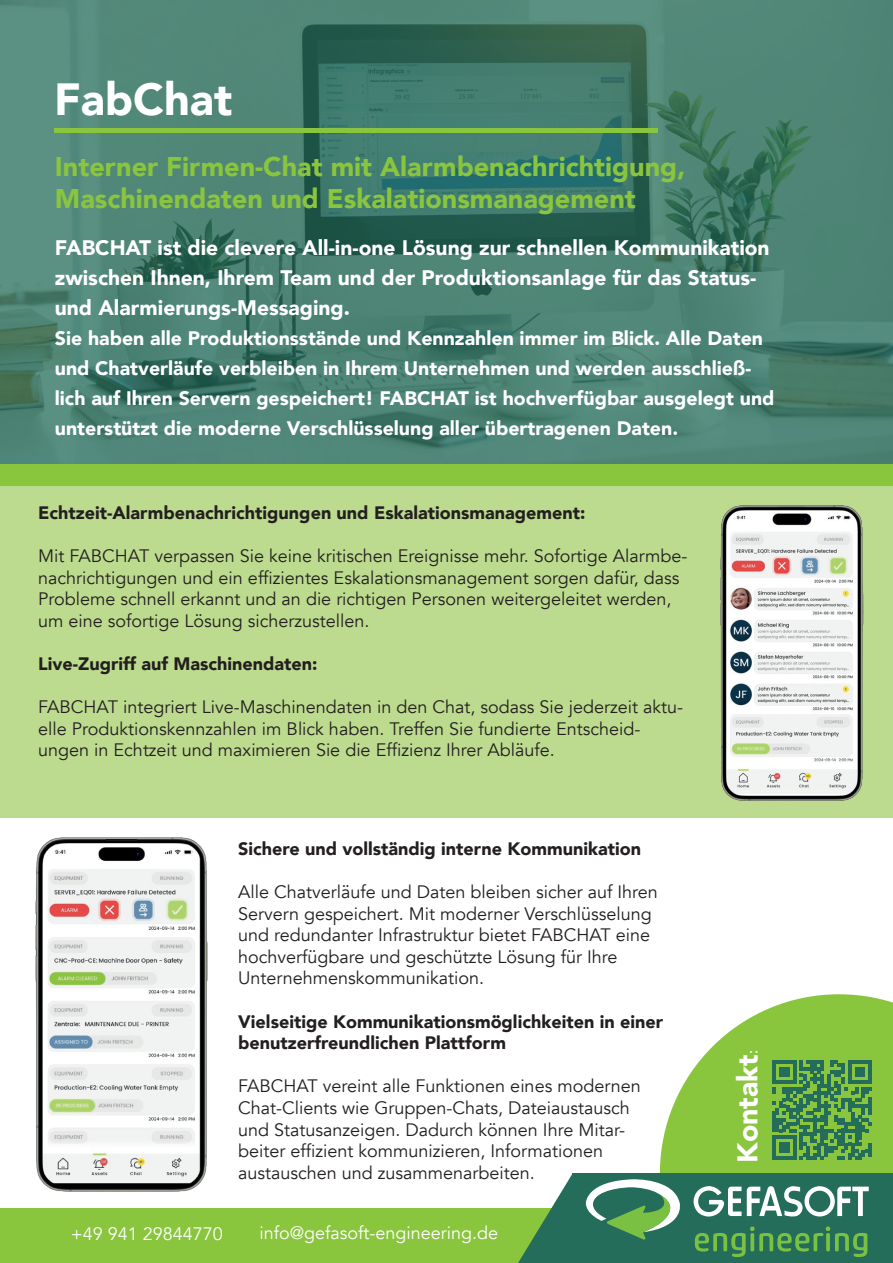
<style>
.page{position:relative;width:893px;height:1263px;background:#fff}
.page>*{position:absolute;margin:0;border:0;box-sizing:border-box;transform-origin:0 0}
.t1{font:900 45px "Avenir";color:#fff}
.t2{font:900 28.5px "Avenir";color:#fff}
.t3{font:900 27px/32.4px "Avenir";color:#8ac53e}
.t4{font:900 21px/30px "Avenir";color:#fff}
.t5{font:900 19.5px/30px "Avenir";color:#fff}
.t6{font:18px/21.6px "Avenir";color:#231f20}
.t7{font:900 18px/21.6px "Avenir";color:#231f20}
.t8{font:18px "Avenir";color:#fff}
.s1{font-family:"Minion Pro";font-weight:400;font-size:18px}
</style>
<div class="page">
<div style="left:0;top:485px;width:893px;height:333px;background:#bcdb8e"></div>
<svg style="left:660px;top:994px;width:233px;height:179px;fill:#8ac53e"></svg>
<svg style="left:0;top:0;width:893px;height:463px;background:#487f70"></svg>
<div style="left:0;top:463px;width:893px;height:22px;background:#8ac53e"></div>
<div style="left:0;top:1209px;width:893px;height:54px;background:#8ac53e"></div>
<div style="left:573px;top:1173px;width:320px;height:90px;background:#246d5a"></div>
<svg style="left:695px;top:1226px;width:172px;height:31px"></svg>
<svg style="left:693px;top:1186px;width:48px;height:31px"></svg>
<svg style="left:747px;top:1186px;width:122px;height:31px"></svg>
<svg style="left:518px;top:1173px;width:162px;height:90px"></svg>
<svg style="left:772px;top:1060px;width:100px;height:100px;background:#4d904e"></svg>
<div style="left:54px;top:128px;width:603px;height:5px;background:#8ac53e"></div>
<img style="left:35px;top:837px;width:173px;height:355px">
<img style="left:720px;top:505px;width:144px;height:296px">
<h1 class="t1" style="left:54px;top:61px;width:180px">FabChat</h1>
<h3 class="t3" style="left:55px;top:150px;width:632px">Interner Firmen-Chat mit Alarmbenachrichtigung,<br>Maschinendaten und Eskalationsmanagement</h3>
<p class="t4" style="left:55px;top:232px;width:716px">FABCHAT ist die clevere All-in-one Lösung zur schnellen Kommunikation zwischen Ihnen, Ihrem Team und der Produktionsanlage für das Status&shy;und Alarmierungs-Messaging.</p>
<p class="t5" style="left:55px;top:323px;width:721px">Sie haben alle Produktionsstände und Kennzahlen immer im Blick. Alle Daten und Chatverläufe verbleiben in Ihrem Unternehmen und werden ausschließ&shy;lich auf Ihren Servern gespeichert! FABCHAT ist hochverfügbar ausgelegt und unterstützt die moderne Verschlüsselung aller übertragenen Daten.</p>
<p class="t7" style="left:38px;top:501px;width:549px">Echtzeit-Alarmbenachrichtigungen und Eskalationsmanagement:</p>
<p class="t6" style="left:38px;top:545px;width:651px">Mit FABCHAT verpassen Sie keine kritischen Ereignisse mehr. Sofortige Alarmbe&shy;nachrichtigungen und ein effizientes Eskalationsmanagement sorgen dafür, dass Probleme schnell erkannt und an die richtigen Personen weitergeleitet werden, um eine sofortige Lösung sicherzustellen.</p>
<p class="t7" style="left:38px;top:652px;width:281px">Live-Zugriff auf Maschinendaten:</p>
<p class="t6" style="left:38px;top:696px;width:646px">FABCHAT integriert Live-Maschinendaten in den Chat, sodass Sie jederzeit aktu&shy;elle Produktionskennzahlen im Blick haben. Treffen Sie fundierte Entscheid&shy;ungen in Echtzeit und maximieren Sie die Effizienz Ihrer Abläufe.</p>
<p class="t7" style="left:238px;top:837px;width:404px">Sichere und vollständig interne Kommunikation</p>
<p class="t6" style="left:238px;top:881px;width:421px">Alle Chatverläufe und Daten bleiben sicher auf Ihren Servern gespeichert. Mit moderner Verschlüsselung und redundanter Infrastruktur bietet FABCHAT eine hochverfügbare und geschützte Lösung für Ihre Unternehmenskommunikation.</p>
<p class="t7" style="left:238px;top:1010px;width:426px">Vielseitige Kommunikationsmöglichkeiten in einer benutzerfreundlichen Plattform</p>
<p class="t6" style="left:238px;top:1076px;width:404px">FABCHAT vereint alle Funktionen eines modernen Chat-Clients wie Gruppen-Chats, Dateiaustausch und Statusanzeigen. Dadurch können Ihre Mitar&shy;beiter effizient kommunizieren, Informationen austauschen und zusammenarbeiten.</p>
<p class="t8" style="left:71px;top:1223px;width:154px">+49 941 29844770</p>
<p class="t8" style="left:259px;top:1222px;width:240px">info@gefasoft-engineering.de</p>
<h2 class="t2" style="left:723px;top:1163px;width:114px;rotate:-90deg">Kontakt<span class="s1">:</span></h2>
</div>
